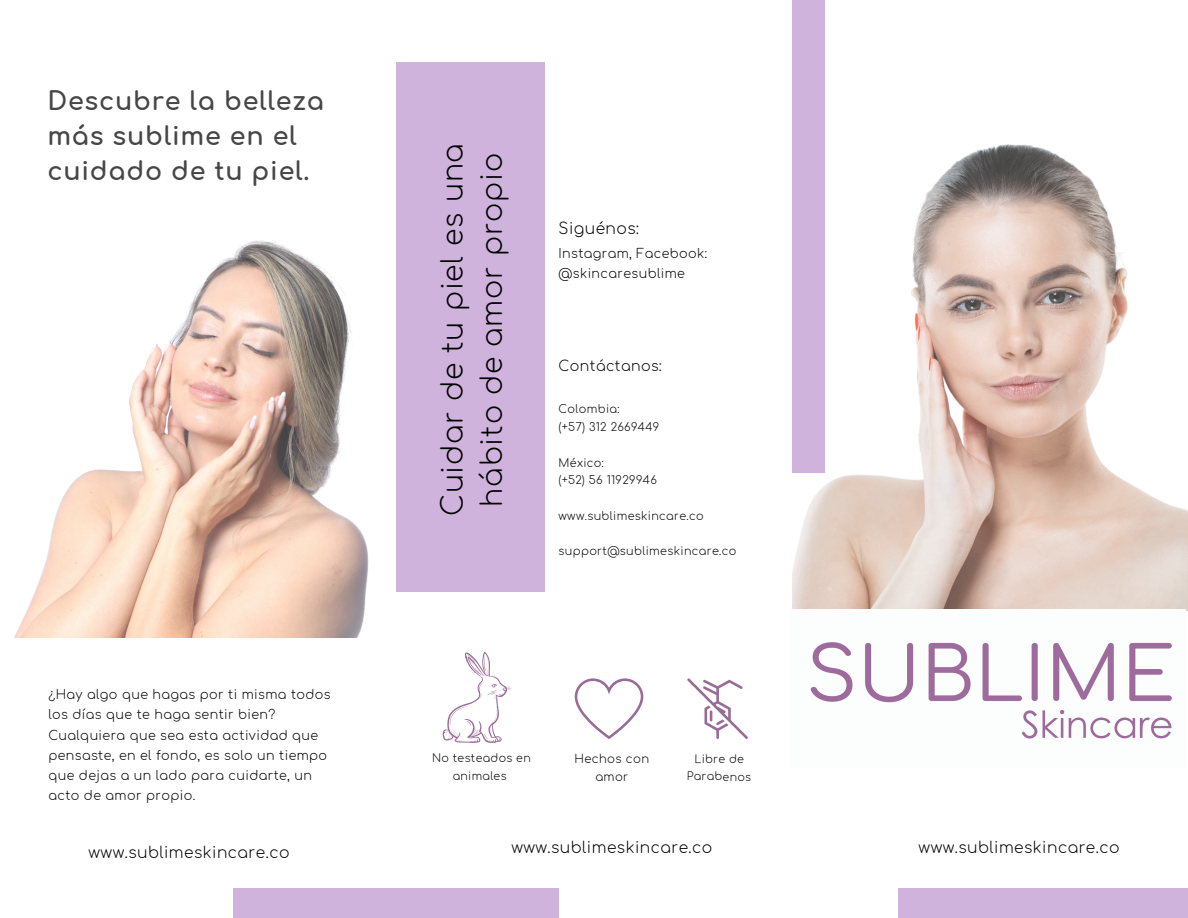
<style>
.page{position:relative;width:1188px;height:918px;background:#fff}
.page>*{position:absolute;margin:0;border:0;box-sizing:border-box;transform-origin:0 0}
.t1{font:300 28.35px/39.3px "Comfortaa";letter-spacing:.03em;color:#000;text-align:center}
.t2{font:700 25.35px/34.8px "Comfortaa";letter-spacing:.03em;color:#464648}
.t3{font:300 15.45px "Comfortaa";letter-spacing:.03em;color:#000}
.t4{font:300 14.25px "Comfortaa";letter-spacing:.03em;color:#000}
.t5{font:300 12.75px/20.1px "Comfortaa";letter-spacing:.03em;color:#000}
.t6{font:300 11.55px/18.5px "Comfortaa";letter-spacing:.03em;color:#000;text-align:center}
.t7{font:300 11.25px "Comfortaa";letter-spacing:.03em;color:#000}
.t8{font:300 10.95px/17.4px "Comfortaa";letter-spacing:.03em;color:#000;text-align:center}
</style>
<div class="page">
<img style="left:14px;top:240px;width:355px;height:397px">
<div style="left:899px;top:888px;width:289px;height:30px;background:#cfb3dc"></div>
<div style="left:233px;top:888px;width:326px;height:30px;background:#cfb3dc"></div>
<div style="left:396px;top:62px;width:148px;height:530px;background:#cfb3dc"></div>
<img style="left:792px;top:144px;width:396px;height:467px">
<div style="left:792px;top:0;width:33px;height:472px;background:#cfb3dc"></div>
<img style="left:792px;top:610px;width:394px;height:129px">
<svg style="left:687px;top:678px;width:61px;height:61px"></svg>
<svg style="left:575px;top:678px;width:68px;height:61px"></svg>
<svg style="left:442px;top:652px;width:69px;height:91px"></svg>
<p class="t2" style="left:47px;top:85px;width:278px">Descubre la belleza más sublime en el cuidado de tu piel.</p>
<p class="t5" style="left:48px;top:685px;width:284px">¿Hay algo que hagas por ti misma todos los días que te haga sentir bien?<br>Cualquiera que sea esta actividad que pensaste, en el fondo, es solo un tiempo que dejas a un lado para cuidarte, un acto de amor propio.</p>
<p class="t3" style="left:89px;top:844px;width:202px">www.sublimeskincare.co</p>
<p class="t1" style="left:434px;top:516px;width:374px;rotate:-90deg">Cuidar de tu piel es una hábito de amor propio</p>
<p class="t3" style="left:559px;top:221px;width:82px">Siguénos:</p>
<p class="t5" style="left:559px;top:244px;width:150px">Instagram, Facebook:</p>
<p class="t5" style="left:559px;top:264px;width:128px">@skincaresublime</p>
<p class="t4" style="left:559px;top:359px;width:105px">Contáctanos:</p>
<p class="t7" style="left:559px;top:404px;width:63px">Colombia:</p>
<p class="t7" style="left:559px;top:421px;width:102px">(+57) 312 2669449</p>
<p class="t7" style="left:559px;top:457px;width:47px">México:</p>
<p class="t7" style="left:559px;top:474px;width:100px">(+52) 56 11929946</p>
<p class="t7" style="left:559px;top:510px;width:147px">www.sublimeskincare.co</p>
<p class="t7" style="left:559px;top:545px;width:179px">support@sublimeskincare.co</p>
<p class="t8" style="left:432px;top:750px;width:100px">No testeados en animales</p>
<p class="t8" style="left:687px;top:750px;width:66px;rotate:1deg">Libre de<br>Parabenos</p>
<p class="t6" style="left:575px;top:750px;width:76px">Hechos con amor</p>
<p class="t3" style="left:511px;top:840px;width:202px">www.sublimeskincare.co</p>
<p class="t3" style="left:919px;top:840px;width:202px">www.sublimeskincare.co</p>
</div>
